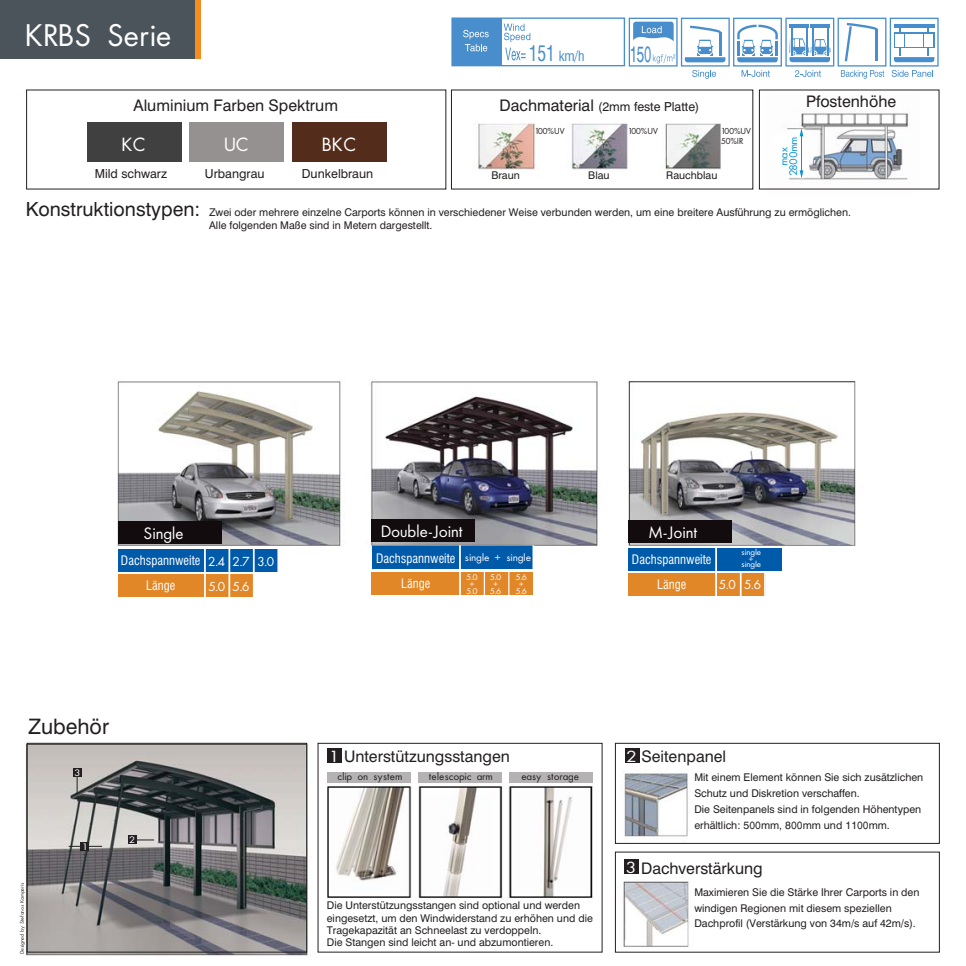
<style>
.page{position:relative;width:966px;height:966px;background:#fff}
.page>*{position:absolute;margin:0;border:0;box-sizing:border-box;transform-origin:0 0}
.t1{font:31.5px "UB Future";color:#fff}
.t2{font:22.05px "UB Helvetica";color:#488ecc;scale:.61 1}
.t3{font:21px "UB Helvetica";color:#231f20}
.t4{font:19.25px "UB Future";color:#fff}
.t5{font:16.62px "UB Future";color:#fff}
.t6{font:15.75px "UB Helvetica";color:#231f20}
.t7{font:14.17px "UB Helvetica Cond";color:#488ecc}
.t8{font:13.12px/24.7px "UB Helvetica Cond";color:#fff;text-align:center}
.t9{font:13.12px/24.7px "UB Future";color:#fff}
.t10{font:12.25px "UB Helvetica";color:#231f20}
.t11{font:11.2px "UB Future";color:#0095da}
.t12{font:10.5px/15.8px "UB Helvetica";color:#231f20}
.t13{font:10.5px "UB Future";color:#231f20}
.t14{font:10.33px "UB Future";color:#fff;scale:1.05 1}
.t15{font:9.45px "UB Future";color:#fff;scale:1.15 1}
.t16{font:8.75px/10.5px "UB Future";color:#231f20}
.t17{font:8.4px/7px "UB Future";color:#fff;text-align:center;scale:1.05 1}
.t18{font:5.25px "UB Future";color:#231f20}
.s1{font-size:21.7px}
.s2{font-size:15.75px}
.s3{font-size:19.25px}
.s4{font-family:"UB Future";font-size:16.28px;color:#fff}
</style>
<div class="page">
<img style="left:25px;top:0;width:915px;height:956px">
<div style="left:629px;top:18px;width:49px;height:49px;border:1px solid #488ecc"></div>
<div style="left:681px;top:18px;width:49px;height:49px;border:1px solid #488ecc"></div>
<svg style="left:685px;top:26px;width:40px;height:36px"></svg>
<svg style="left:692px;top:70px;width:24px;height:9px"></svg>
<div style="left:733px;top:18px;width:49px;height:49px;border:1px solid #488ecc"></div>
<svg style="left:737px;top:25px;width:41px;height:37px"></svg>
<svg style="left:742px;top:70px;width:28px;height:7px"></svg>
<div style="left:785px;top:18px;width:49px;height:49px;border:1px solid #488ecc"></div>
<svg style="left:789px;top:28px;width:42px;height:34px"></svg>
<hr style="left:806px;top:28px;width:2px;height:28px;background:#488ecc">
<div style="left:811px;top:27px;width:3px;height:30px;background:#488ecc;border:1px solid #fff"></div>
<div style="left:827px;top:27px;width:2px;height:30px;background:#488ecc;border:1px solid #fff"></div>
<hr style="left:812px;top:28px;width:2px;height:28px;background:#488ecc">
<hr style="left:827px;top:28px;width:2px;height:28px;background:#488ecc">
<hr style="left:790px;top:25px;width:19px;height:3px;background:#488ecc">
<hr style="left:810px;top:25px;width:20px;height:3px;background:#488ecc">
<svg style="left:795px;top:70px;width:26px;height:7px"></svg>
<svg style="left:892px;top:70px;width:41px;height:7px"></svg>
<div style="left:890px;top:18px;width:49px;height:49px;border:1px solid #488ecc"></div>
<svg style="left:894px;top:28px;width:40px;height:34px"></svg>
<hr style="left:894px;top:25px;width:40px;height:3px;background:#488ecc">
<svg style="left:894px;top:32px;width:40px;height:16px"></svg>
<div style="left:895px;top:34px;width:9px;height:12px;background:#fff"></div>
<div style="left:905px;top:34px;width:8px;height:12px;background:#fff"></div>
<div style="left:915px;top:34px;width:8px;height:12px;background:#fff"></div>
<div style="left:925px;top:34px;width:8px;height:12px;background:#fff"></div>
<div style="left:838px;top:18px;width:48px;height:49px;border:1px solid #488ecc"></div>
<svg style="left:845px;top:23px;width:33px;height:38px"></svg>
<svg style="left:841px;top:70px;width:43px;height:9px"></svg>
<div style="left:452px;top:18px;width:50px;height:48px;background:#488ecc"></div>
<div style="left:451px;top:17px;width:174px;height:49px;border:1px solid #488ecc"></div>
<svg style="left:505px;top:48px;width:21px;height:12px"></svg>
<svg style="left:463px;top:30px;width:26px;height:21px"></svg>
<svg style="left:504px;top:24px;width:26px;height:18px"></svg>
<svg style="left:633px;top:22px;width:41px;height:20px"></svg>
<svg style="left:653px;top:54px;width:22px;height:9px"></svg>
<div style="left:119px;top:521px;width:103px;height:23px;background:#120c0e"></div>
<div style="left:119px;top:549px;width:160px;height:23px;background:#005aaa"></div>
<div style="left:119px;top:574px;width:135px;height:23px;background:#e18727"></div>
<hr style="left:204px;top:548px;width:2px;height:50px;background:#fff">
<hr style="left:228px;top:548px;width:2px;height:50px;background:#fff">
<hr style="left:253px;top:548px;width:2px;height:50px;background:#fff">
<hr style="left:277px;top:548px;width:2px;height:24px;background:#fff">
<div style="left:372px;top:547px;width:162px;height:22px;background:#005aaa"></div>
<div style="left:372px;top:572px;width:161px;height:23px;background:#e18727"></div>
<hr style="left:459px;top:545px;width:2px;height:51px;background:#fff">
<svg style="left:484px;top:570px;width:1px;height:26px"></svg>
<svg style="left:508px;top:570px;width:1px;height:26px"></svg>
<svg style="left:533px;top:545px;width:1px;height:25px"></svg>
<div style="left:628px;top:520px;width:103px;height:23px;background:#120c0e"></div>
<div style="left:628px;top:548px;width:154px;height:23px;background:#005aaa"></div>
<div style="left:628px;top:573px;width:137px;height:23px;background:#e18727"></div>
<hr style="left:715px;top:547px;width:2px;height:50px;background:#fff">
<hr style="left:764px;top:572px;width:2px;height:25px;background:#fff">
<hr style="left:740px;top:572px;width:2px;height:25px;background:#fff">
<div style="left:372px;top:519px;width:103px;height:23px;background:#120c0e"></div>
<div style="left:186px;top:0;width:14px;height:59px;background:#f68b1e"></div>
<div style="left:0;top:0;width:195px;height:59px;background:#4b545b"></div>
<div style="left:27px;top:743px;width:280px;height:209px;border:1px solid #231f20"></div>
<div style="left:327px;top:748px;width:15px;height:15px;background:#231f20"></div>
<div style="left:128px;top:835px;width:8px;height:9px;background:#231f20"></div>
<div style="left:328px;top:772px;width:83px;height:10px;background:#b5b2b3"></div>
<div style="left:419px;top:772px;width:83px;height:10px;background:#b5b2b3"></div>
<div style="left:510px;top:772px;width:83px;height:10px;background:#b5b2b3"></div>
<hr style="left:69px;top:846px;width:33px;height:1px;background:#231f20">
<svg style="left:136px;top:840px;width:18px;height:1px"></svg>
<div style="left:73px;top:768px;width:8px;height:9px;background:#231f20"></div>
<svg style="left:77px;top:777px;width:1px;height:16px"></svg>
<div style="left:81px;top:842px;width:8px;height:8px;background:#231f20"></div>
<svg style="left:26px;top:89px;width:914px;height:101px"></svg>
<hr style="left:801px;top:135px;width:1px;height:38px;background:#0095da">
<svg style="left:800px;top:128px;width:3px;height:8px"></svg>
<svg style="left:800px;top:170px;width:3px;height:8px"></svg>
<svg style="left:615px;top:743px;width:325px;height:210px"></svg>
<div style="left:625px;top:748px;width:14px;height:15px;background:#231f20"></div>
<div style="left:624px;top:860px;width:15px;height:14px;background:#231f20"></div>
<h1 class="t1" style="left:24px;top:22px;width:148px">KRBS Serie</h1>
<h3 class="t7" style="left:529px;top:51px;width:57px"><span class="s1">151</span> km/h</h3>
<h2 class="t2" style="left:629px;top:46px;width:38px">150</h2>
<h3 class="t6" style="left:134px;top:99px;width:206px">Aluminium Farben Spektrum</h3>
<p class="t10" style="left:500px;top:102px;width:201px"><span class="s2">Dachmaterial</span> (2mm feste Platte)</p>
<h3 class="t6" style="left:806px;top:96px;width:92px">Pfostenhöhe</h3>
<h3 class="t4" style="left:121px;top:136px;width:25px">KC</h3>
<h3 class="t4" style="left:223px;top:136px;width:26px">UC</h3>
<p class="t10" style="left:95px;top:170px;width:74px">Mild schwarz</p>
<p class="t10" style="left:205px;top:170px;width:61px">Urbangrau</p>
<h3 class="t4" style="left:321px;top:136px;width:35px">BKC</h3>
<p class="t10" style="left:302px;top:170px;width:73px">Dunkelbraun</p>
<p class="t12" style="left:491px;top:169px;width:30px">Braun</p>
<p class="t16" style="left:534px;top:126px;width:31px">100%UV</p>
<p class="t12" style="left:588px;top:169px;width:23px">Blau</p>
<p class="t16" style="left:628px;top:126px;width:31px">100%UV</p>
<p class="t16" style="left:721px;top:126px;width:31px">100%UV<br>50%IR</p>
<p class="t12" style="left:666px;top:169px;width:53px">Rauchblau</p>
<p class="t11" style="left:789px;top:176px;width:41px;rotate:-90deg">2800mm</p>
<p class="t11" style="left:779px;top:166px;width:21px;rotate:-90deg">max</p>
<p class="t12" style="left:209px;top:208px;width:643px;line-height:12.2px;text-indent:-183px"><span class="s3">Konstruktionstypen:</span> Zwei oder mehrere einzelne Carports können in verschiedener Weise verbunden werden, um eine breitere Ausführung zu ermöglichen.<br>Alle folgenden Maße sind in Metern dargestellt.</p>
<h3 class="t5" style="left:143px;top:526px;width:42px">Single</h3>
<h3 class="t5" style="left:380px;top:524px;width:84px">Double-Joint</h3>
<h3 class="t5" style="left:648px;top:525px;width:51px">M-Joint</h3>
<p class="t14" style="left:464px;top:553px;width:65px">single + single</p>
<p class="t8" style="left:121px;top:549px;width:81px">Dachspannweite<br>Länge</p>
<p class="t8" style="left:376px;top:547px;width:81px">Dachspannweite<br>Länge</p>
<p class="t8" style="left:632px;top:548px;width:81px">Dachspannweite<br>Länge</p>
<p class="t9" style="left:208px;top:550px;width:67px">2.4 2.7 3.0<br>5.0 5.6</p>
<p class="t17" style="left:466px;top:574px;width:12px">5.0 +<br>5.0</p>
<p class="t17" style="left:490px;top:574px;width:12px">5.0 +<br>5.6</p>
<p class="t17" style="left:516px;top:574px;width:12px">5.6 +<br>5.6</p>
<p class="t17" style="left:741px;top:549px;width:21px;line-height:7.5px">single +</p>
<p class="t17" style="left:741px;top:562px;width:21px">single</p>
<p class="t9" style="left:719px;top:574px;width:43px">5.0 5.6</p>
<h3 class="t3" style="left:28px;top:719px;width:82px">Zubehör</h3>
<p class="t15" style="left:74px;top:769px;width:6px">3</p>
<p class="t18" style="left:20px;top:954px;width:72px;rotate:-90deg">Designed by Stefanos Kamperis</p>
<p class="t15" style="left:82px;top:842px;width:5px">1</p>
<p class="t15" style="left:129px;top:836px;width:6px">2</p>
<h3 class="t6" style="left:328px;top:751px;width:183px"><span class="s4">1</span> Unterstützungsstangen</h3>
<p class="t13" style="left:337px;top:772px;width:66px">clip on system</p>
<p class="t13" style="left:429px;top:772px;width:65px">telescopic arm</p>
<p class="t13" style="left:521px;top:772px;width:59px">easy storage</p>
<p class="t12" style="left:327px;top:901px;width:268px;line-height:12.2px">Die Unterstützungsstangen sind optional und werden eingesetzt, um den Windwiderstand zu erhöhen und die Tragekapazität an Schneelast zu verdoppeln.<br>Die Stangen sind leicht an- und abzumontieren.</p>
<h3 class="t6" style="left:626px;top:751px;width:102px"><span class="s4">2</span> Seitenpanel</h3>
<p class="t12" style="left:694px;top:771px;width:230px">Mit einem Element können Sie sich zusätzlichen Schutz und Diskretion verschaffen.<br>Die Seitenpanels sind in folgenden Höhentypen erhältlich: 500mm, 800mm und 1100mm.</p>
<h3 class="t6" style="left:625px;top:862px;width:139px"><span class="s4">3</span> Dachverstärkung</h3>
<p class="t12" style="left:694px;top:885px;width:227px">Maximieren Sie die Stärke Ihrer Carports in den windigen Regionen mit diesem speziellen<br>Dachprofil (Verstärkung von 34m/s auf 42m/s).</p>
</div>
